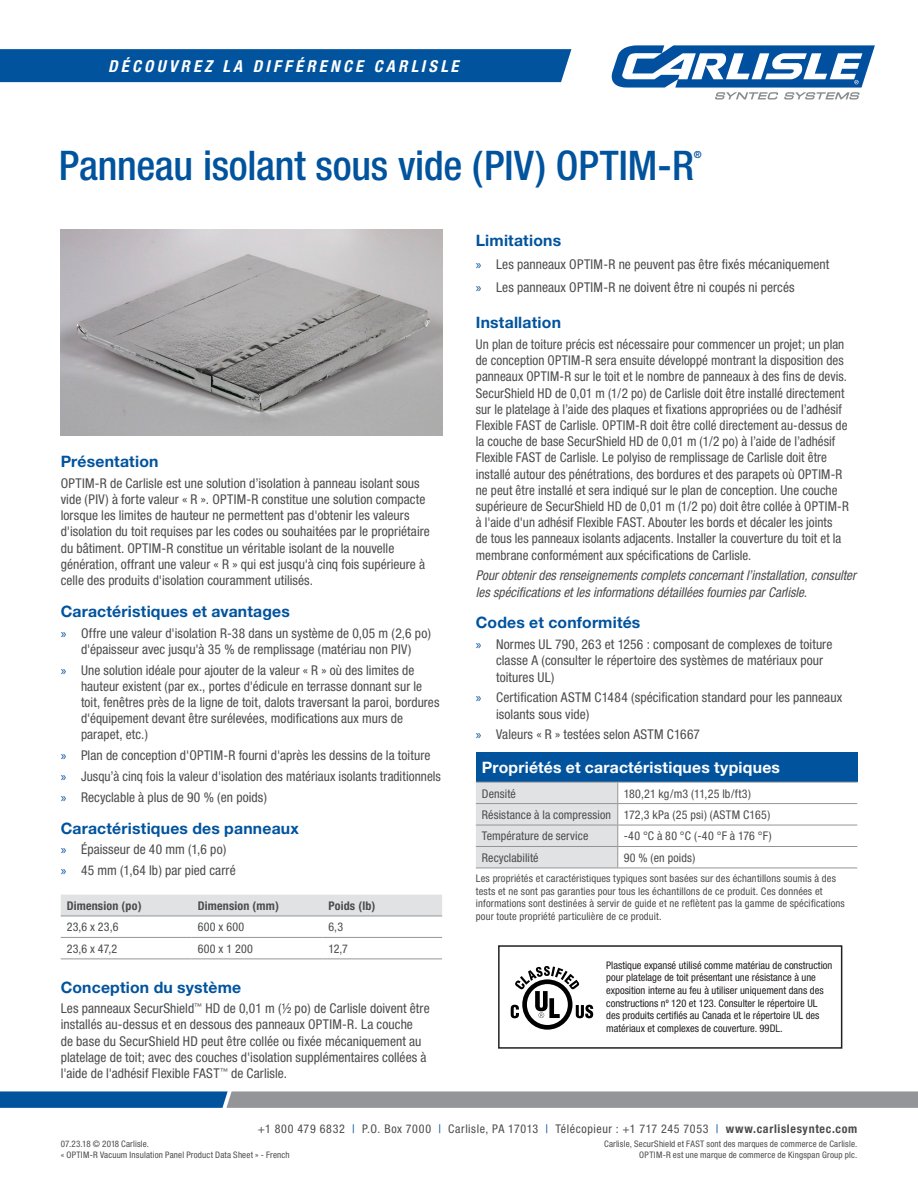
<style>
.page{position:relative;width:918px;height:1188px;background:#fff}
.page>*{position:absolute;margin:0;border:0;box-sizing:border-box;transform-origin:0 0}
.Body_Text{font:500 condensed 40.95px "Helvetica Neue";letter-spacing:-.005em;color:#01539e}
.t1{font:italic 700 condensed 16.5px "Helvetica Neue";letter-spacing:.2em;color:#fff}
.t2{font:700 15.75px "Helvetica Neue";letter-spacing:.01em;color:#01539e}
.t3{font:700 15.75px "Helvetica Neue";letter-spacing:.015em;color:#fff}
.t4{font:condensed 13.5px/16.2px "Helvetica Neue";letter-spacing:.005em;color:#4b4c4d}
.t5{font:italic condensed 13.5px/16.2px "Helvetica Neue";color:#4b4c4d}
.t6{font:condensed 12px "Helvetica Neue";letter-spacing:.015em;color:#4b4c4d}
.t7{font:condensed 12px "Helvetica Neue";letter-spacing:.05em;color:#4b4c4d}
.t8{font:700 condensed 12px "Helvetica Neue";letter-spacing:.015em;color:#4b4c4d}
.t9{font:condensed 10.5px/12.6px "Helvetica Neue";color:#231f20}
.t10{font:condensed 10.5px/12.8px "Helvetica Neue";letter-spacing:.015em;color:#4b4c4d}
.Body_Text-2{font:500 condensed 9.9px "Helvetica Neue";color:#01539e}
.t11{font:condensed 9px "Helvetica Neue";letter-spacing:.02em;color:#4b4c4d}
.s1{font-family:"Myriad Pro";font-stretch:normal;color:#01539e}
.s2{color:#01539e}
.s3{font-weight:700}
</style>
<div class="page">
<svg style="left:0;top:1091px;width:918px;height:17px;background:#74899d"></svg>
<div style="left:0;top:49px;width:571px;height:33px;background:#01539e"></div>
<svg style="left:612px;top:45px;width:263px;height:55px"></svg>
<img style="left:61px;top:230px;width:381px;height:205px">
<div style="left:61px;top:895px;width:381px;height:21px;background:#e1e2e4"></div>
<hr style="left:61px;top:916px;width:131px;height:1px;background:#939598">
<hr style="left:192px;top:916px;width:130px;height:1px;background:#939598">
<hr style="left:322px;top:916px;width:120px;height:1px;background:#939598">
<hr style="left:61px;top:937px;width:131px;height:1px;background:#939598">
<hr style="left:192px;top:937px;width:130px;height:1px;background:#939598">
<hr style="left:322px;top:937px;width:120px;height:1px;background:#939598">
<hr style="left:61px;top:959px;width:131px;height:1px;background:#939598">
<hr style="left:192px;top:959px;width:130px;height:1px;background:#939598">
<hr style="left:322px;top:959px;width:120px;height:1px;background:#939598">
<div style="left:476px;top:752px;width:381px;height:30px;background:#01539e"></div>
<hr style="left:618px;top:782px;width:239px;height:1px;background:#939598">
<hr style="left:618px;top:803px;width:239px;height:1px;background:#939598">
<hr style="left:618px;top:825px;width:239px;height:1px;background:#939598">
<hr style="left:618px;top:846px;width:239px;height:1px;background:#939598">
<hr style="left:476px;top:868px;width:142px;height:1px;background:#939598">
<hr style="left:618px;top:868px;width:239px;height:1px;background:#939598">
<svg style="left:476px;top:782px;width:142px;height:86px;background:#dcdddf"></svg>
<div style="left:498px;top:945px;width:344px;height:104px;border:2px solid #231f20"></div>
<svg style="left:522px;top:979px;width:51px;height:51px"></svg>
<div style="left:527px;top:984px;width:41px;height:41px;background:#fff;border-radius:50%"></div>
<svg style="left:511px;top:966px;width:82px;height:52px"></svg>
<p class="t1" style="left:108px;top:56px;width:352px">DÉCOUVREZ LA DIFFÉRENCE CARLISLE</p>
<p class="Body_Text" style="left:59px;top:141px;width:637px">Panneau isolant sous vide (PIV) OPTIM-R</p>
<p class="Body_Text-2" style="left:694px;top:149px;width:9px">®</p>
<p class="t2" style="left:61px;top:452px;width:99px">Présentation</p>
<p class="t4" style="left:61px;top:475px;width:371px">OPTIM-R de Carlisle est une solution d’isolation à panneau isolant sous vide (PIV) à forte valeur « R ». OPTIM-R constitue une solution compacte lorsque les limites de hauteur ne permettent pas d'obtenir les valeurs d'isolation du toit requises par les codes ou souhaitées par le propriétaire du bâtiment. OPTIM-R constitue un véritable isolant de la nouvelle génération, offrant une valeur « R » qui est jusqu'à cinq fois supérieure à celle des produits d'isolation couramment utilisés.</p>
<p class="t2" style="left:61px;top:601px;width:231px">Caractéristiques et avantages</p>
<p class="t4" style="left:61px;top:625px;width:372px;text-align:center"><span class="s1">»</span> Offre une valeur d'isolation R-38 dans un système de 0,05 m (2,6 po) d'épaisseur avec jusqu'à 35 % de remplissage (matériau non PIV)</p>
<p class="t4" style="left:81px;top:662px;width:360px;text-indent:-20px"><span class="s1">»</span> Une solution idéale pour ajouter de la valeur « R » où des limites de hauteur existent (par ex., portes d'édicule en terrasse donnant sur le toit, fenêtres près de la ligne de toit, dalots traversant la paroi, bordures d'équipement devant être surélevées, modifications aux murs de parapet, etc.)</p>
<p class="t4" style="left:61px;top:747px;width:371px"><span class="s1">»</span> Plan de conception d'OPTIM-R fourni d'après les dessins de la toiture</p>
<p class="t4" style="left:61px;top:768px;width:382px"><span class="s1">»</span> Jusqu’à cinq fois la valeur d'isolation des matériaux isolants traditionnels</p>
<p class="t4" style="left:61px;top:789px;width:208px"><span class="s1">»</span> Recyclable à plus de 90 % (en poids)</p>
<p class="t2" style="left:61px;top:818px;width:240px">Caractéristiques des panneaux</p>
<p class="t4" style="left:61px;top:841px;width:167px"><span class="s1">»</span> Épaisseur de 40 mm (1,6 po)</p>
<p class="t4" style="left:61px;top:862px;width:176px"><span class="s1">»</span> 45 mm (1,64 lb) par pied carré</p>
<p class="t8" style="left:67px;top:898px;width:76px">Dimension (po)</p>
<p class="t8" style="left:198px;top:898px;width:83px">Dimension (mm)</p>
<p class="t8" style="left:328px;top:898px;width:49px">Poids (lb)</p>
<p class="t6" style="left:67px;top:920px;width:53px">23,6 x 23,6</p>
<p class="t6" style="left:198px;top:920px;width:48px">600 x 600</p>
<p class="t6" style="left:328px;top:920px;width:16px">6,3</p>
<p class="t6" style="left:67px;top:942px;width:52px">23,6 x 47,2</p>
<p class="t6" style="left:198px;top:942px;width:57px">600 x 1 200</p>
<p class="t6" style="left:328px;top:942px;width:21px">12,7</p>
<p class="t2" style="left:61px;top:977px;width:182px">Conception du système</p>
<p class="t4" style="left:61px;top:1000px;width:370px">Les panneaux SecurShield<sup>™</sup> HD de 0,01 m (½ po) de Carlisle doivent être installés au-dessus et en dessous des panneaux OPTIM-R. La couche<br>de base du SecurShield HD peut être collée ou fixée mécaniquement au platelage de toit; avec des couches d'isolation supplémentaires collées à l'aide de l'adhésif Flexible FAST<sup>™</sup> de Carlisle.</p>
<p class="t2" style="left:476px;top:231px;width:87px">Limitations</p>
<p class="t4" style="left:476px;top:256px;width:355px"><span class="s1">»</span> Les panneaux OPTIM-R ne peuvent pas être fixés mécaniquement</p>
<p class="t4" style="left:476px;top:279px;width:320px"><span class="s1">»</span> Les panneaux OPTIM-R ne doivent être ni coupés ni percés</p>
<p class="t2" style="left:476px;top:313px;width:87px">Installation</p>
<p class="t4" style="left:476px;top:336px;width:375px">Un plan de toiture précis est nécessaire pour commencer un projet; un plan de conception OPTIM-R sera ensuite développé montrant la disposition des panneaux OPTIM-R sur le toit et le nombre de panneaux à des fins de devis.<br>SecurShield HD de 0,01 m (1/2 po) de Carlisle doit être installé directement sur le platelage à l’aide des plaques et fixations appropriées ou de l’adhésif Flexible FAST de Carlisle. OPTIM-R doit être collé directement au-dessus de la couche de base SecurShield HD de 0,01 m (1/2 po) à l’aide de l’adhésif Flexible FAST de Carlisle. Le polyiso de remplissage de Carlisle doit être installé autour des pénétrations, des bordures et des parapets où OPTIM-R ne peut être installé et sera indiqué sur le plan de conception. Une couche supérieure de SecurShield HD de 0,01 m (1/2 po) doit être collée à OPTIM-R à l'aide d'un adhésif Flexible FAST. Abouter les bords et décaler les joints<br>de tous les panneaux isolants adjacents. Installer la couverture du toit et la membrane conformément aux spécifications de Carlisle.</p>
<p class="t5" style="left:476px;top:567px;width:382px">Pour obtenir des renseignements complets concernant l’installation, consulter les spécifications et les informations détaillées fournies par Carlisle.</p>
<p class="t2" style="left:476px;top:613px;width:166px">Codes et conformités</p>
<p class="t4" style="left:496px;top:636px;width:338px;text-indent:-20px"><span class="s1">»</span> Normes UL 790, 263 et 1256 : composant de complexes de toiture classe A (consulter le répertoire des systèmes de matériaux pour toitures UL)</p>
<p class="t4" style="left:496px;top:689px;width:348px;text-indent:-20px"><span class="s1">»</span> Certification ASTM C1484 (spécification standard pour les panneaux isolants sous vide)</p>
<p class="t4" style="left:476px;top:726px;width:226px"><span class="s1">»</span> Valeurs « R » testées selon ASTM C1667</p>
<p class="t3" style="left:482px;top:758px;width:300px">Propriétés et caractéristiques typiques</p>
<p class="t6" style="left:482px;top:786px;width:36px">Densité</p>
<p class="t6" style="left:624px;top:786px;width:129px">180,21 kg/m3 (11,25 lb/ft3)</p>
<p class="t6" style="left:482px;top:808px;width:131px">Résistance à la compression</p>
<p class="t6" style="left:624px;top:808px;width:148px">172,3 kPa (25 psi) (ASTM C165)</p>
<p class="t6" style="left:482px;top:829px;width:108px">Température de service</p>
<p class="t6" style="left:624px;top:829px;width:150px">-40 °C à 80 °C (-40 °F à 176 °F)</p>
<p class="t6" style="left:482px;top:851px;width:58px">Recyclabilité</p>
<p class="t6" style="left:624px;top:851px;width:73px">90 % (en poids)</p>
<p class="t10" style="left:476px;top:872px;width:371px">Les propriétés et caractéristiques typiques sont basées sur des échantillons soumis à des tests et ne sont pas garanties pour tous les échantillons de ce produit. Ces données et informations sont destinées à servir de guide et ne reflètent pas la gamme de spécifications pour toute propriété particulière de ce produit.</p>
<p class="t9" style="left:606px;top:959px;width:228px">Plastique expansé utilisé comme matériau de construction pour platelage de toit présentant une résistance à une exposition interne au feu à utiliser uniquement dans des constructions nº 120 et 123. Consulter le répertoire UL des produits certifiés au Canada et le répertoire UL des matériaux et complexes de couverture. 99DL.</p>
<p class="t7" style="left:258px;top:1122px;width:601px">+1 800 479 6832 <span class="s2">|</span> P.O. Box 7000 <span class="s2">|</span> Carlisle, PA 17013 <span class="s2">|</span> Télécopieur : +1 717 245 7053 <span class="s2">|</span> <span class="s3">www.carlislesyntec.com</span></p>
<p class="t11" style="left:61px;top:1139px;width:90px">07.23.18 © 2018 Carlisle.</p>
<p class="t11" style="left:61px;top:1149px;width:230px">« OPTIM-R Vacuum Insulation Panel Product Data Sheet » - French</p>
<p class="t11" style="left:604px;top:1139px;width:255px">Carlisle, SecurShield et FAST sont des marques de commerce de Carlisle.</p>
<p class="t11" style="left:639px;top:1149px;width:219px">OPTIM-R est une marque de commerce de Kingspan Group plc.</p>
</div>
